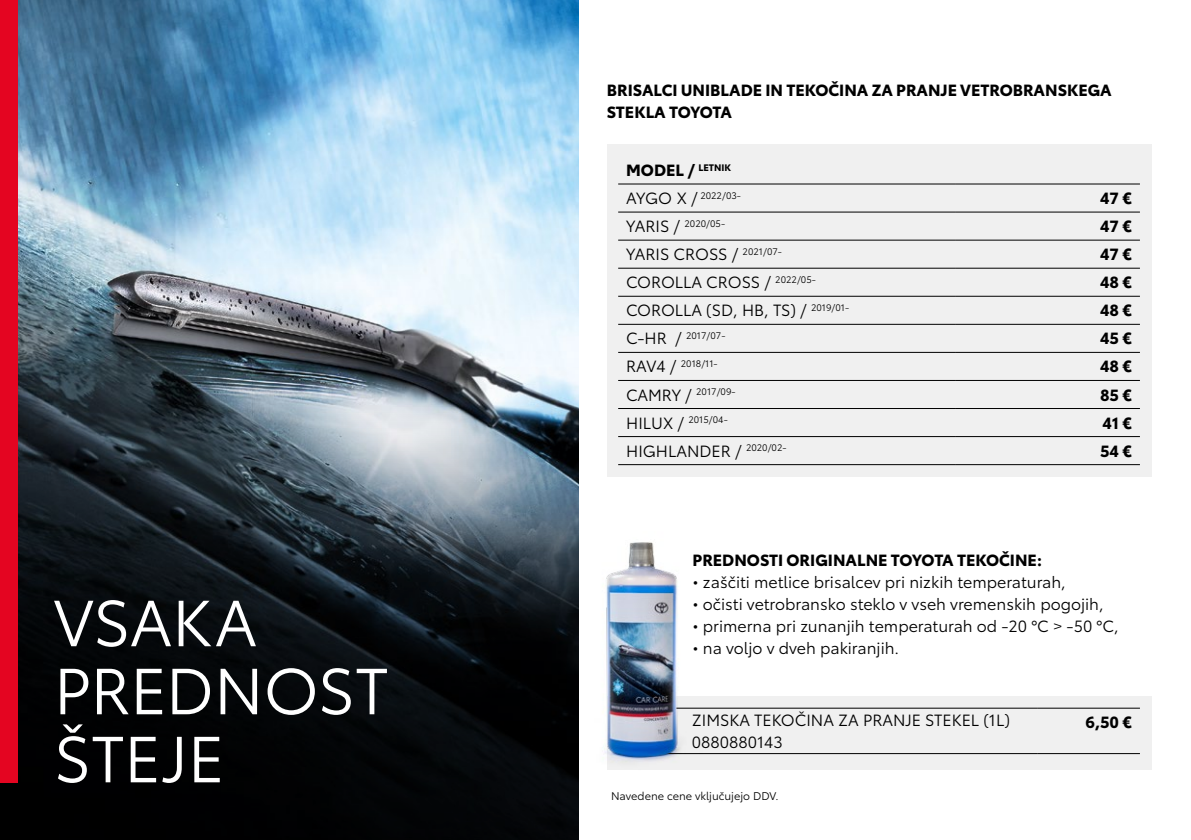
<style>
.page{position:relative;width:1191px;height:840px;background:#fff}
.page>*{position:absolute;margin:0;border:0;box-sizing:border-box;transform-origin:0 0}
.t1{font:64px/68px "Toyota Type";letter-spacing:-.005em;color:#fff}
.t2{font:16px/22px "Toyota Type";color:#000}
.t3{font:700 16px/22px "Toyota Type";color:#000}
.t4{font:11px "Toyota Type";color:#000}
.t5{font:9.4px "Toyota Type";color:#000}
.s1{font-size:16px}
</style>
<div class="page">
<img style="left:17px;top:0;width:561px;height:367px">
<svg style="left:0;top:367px;width:578px;height:472px;background:#242a30"></svg>
<div style="left:0;top:0;width:17px;height:782px;background:#e40521"></div>
<div style="left:607px;top:696px;width:544px;height:73px;background:#f0f0f0"></div>
<hr style="left:618px;top:707px;width:419px;height:1px;background:#000">
<hr style="left:1037px;top:707px;width:103px;height:1px;background:#000">
<hr style="left:618px;top:752px;width:419px;height:1px;background:#000">
<hr style="left:1037px;top:752px;width:103px;height:1px;background:#000">
<div style="left:607px;top:144px;width:544px;height:332px;background:#f0f0f0"></div>
<hr style="left:618px;top:183px;width:337px;height:1px;background:#000">
<hr style="left:955px;top:183px;width:185px;height:1px;background:#000">
<hr style="left:618px;top:211px;width:337px;height:1px;background:#000">
<hr style="left:955px;top:211px;width:185px;height:1px;background:#000">
<hr style="left:618px;top:240px;width:337px;height:1px;background:#000">
<hr style="left:955px;top:240px;width:185px;height:1px;background:#000">
<hr style="left:618px;top:268px;width:337px;height:1px;background:#000">
<hr style="left:955px;top:268px;width:185px;height:1px;background:#000">
<hr style="left:618px;top:296px;width:337px;height:1px;background:#000">
<hr style="left:955px;top:296px;width:185px;height:1px;background:#000">
<hr style="left:618px;top:324px;width:337px;height:1px;background:#000">
<hr style="left:955px;top:324px;width:185px;height:1px;background:#000">
<hr style="left:618px;top:352px;width:337px;height:1px;background:#000">
<hr style="left:955px;top:352px;width:185px;height:1px;background:#000">
<hr style="left:618px;top:380px;width:337px;height:1px;background:#000">
<hr style="left:955px;top:380px;width:185px;height:1px;background:#000">
<hr style="left:955px;top:408px;width:185px;height:1px;background:#000">
<hr style="left:955px;top:436px;width:185px;height:1px;background:#000">
<hr style="left:955px;top:464px;width:185px;height:1px;background:#000">
<hr style="left:618px;top:408px;width:337px;height:1px;background:#000">
<hr style="left:618px;top:436px;width:337px;height:1px;background:#000">
<hr style="left:618px;top:464px;width:337px;height:1px;background:#000">
<img style="left:541px;top:516px;width:203px;height:258px">
<h1 class="t1" style="left:54px;top:584px;width:336px">VSAKA<br>PREDNOST<br>ŠTEJE</h1>
<p class="t3" style="left:607px;top:78px;width:506px">BRISALCI UNIBLADE IN TEKOČINA ZA PRANJE VETROBRANSKEGA<br>STEKLA TOYOTA</p>
<p class="t3" style="left:626px;top:158px;width:106px">MODEL / <sup>LETNIK</sup></p>
<p class="t5" style="left:626px;top:188px;width:116px"><span class="s1">AYGO X /</span> 2022/03-</p>
<p class="t3" style="left:1100px;top:186px;width:33px">47 €</p>
<p class="t5" style="left:626px;top:216px;width:100px"><span class="s1">YARIS /</span> 2020/05-</p>
<p class="t3" style="left:1100px;top:214px;width:33px">47 €</p>
<p class="t2" style="left:626px;top:242px;width:157px">YARIS CROSS / <sup>2021/07-</sup></p>
<p class="t3" style="left:1100px;top:242px;width:33px">47 €</p>
<p class="t2" style="left:626px;top:270px;width:191px">COROLLA CROSS / <sup>2022/05-</sup></p>
<p class="t3" style="left:1100px;top:270px;width:33px">48 €</p>
<p class="t2" style="left:626px;top:298px;width:224px">COROLLA (SD, HB, TS) / <sup>2019/01-</sup></p>
<p class="t3" style="left:1100px;top:298px;width:33px">48 €</p>
<p class="t5" style="left:626px;top:328px;width:101px"><span class="s1">C-HR /</span> 2017/07-</p>
<p class="t3" style="left:1100px;top:326px;width:33px">45 €</p>
<p class="t5" style="left:626px;top:356px;width:93px"><span class="s1">RAV4 /</span> 2018/11-</p>
<p class="t3" style="left:1100px;top:354px;width:33px">48 €</p>
<p class="t5" style="left:626px;top:384px;width:111px"><span class="s1">CAMRY /</span> 2017/09-</p>
<p class="t3" style="left:1100px;top:382px;width:33px">85 €</p>
<p class="t5" style="left:626px;top:412px;width:103px"><span class="s1">HILUX /</span> 2015/04-</p>
<p class="t3" style="left:1102px;top:410px;width:31px">41 €</p>
<p class="t2" style="left:626px;top:438px;width:162px">HIGHLANDER / <sup>2020/02-</sup></p>
<p class="t3" style="left:1100px;top:438px;width:33px">54 €</p>
<p class="t3" style="left:692px;top:547px;width:351px">PREDNOSTI ORIGINALNE TOYOTA TEKOČINE:</p>
<p class="t2" style="left:692px;top:569px;width:375px">• zaščiti metlice brisalcev pri nizkih temperaturah,</p>
<p class="t2" style="left:692px;top:591px;width:413px">• očisti vetrobransko steklo v vseh vremenskih pogojih,</p>
<p class="t2" style="left:692px;top:613px;width:428px">• primerna pri zunanjih temperaturah od -20 °C &gt; -50 °C,</p>
<p class="t2" style="left:692px;top:635px;width:208px">• na voljo v dveh pakiranjih.</p>
<p class="t2" style="left:692px;top:707px;width:319px">ZIMSKA TEKOČINA ZA PRANJE STEKEL (1L)<br>0880880143</p>
<p class="t3" style="left:1085px;top:709px;width:48px">6,50 €</p>
<p class="t4" style="left:611px;top:787px;width:169px">Navedene cene vključujejo DDV.</p>
</div>
